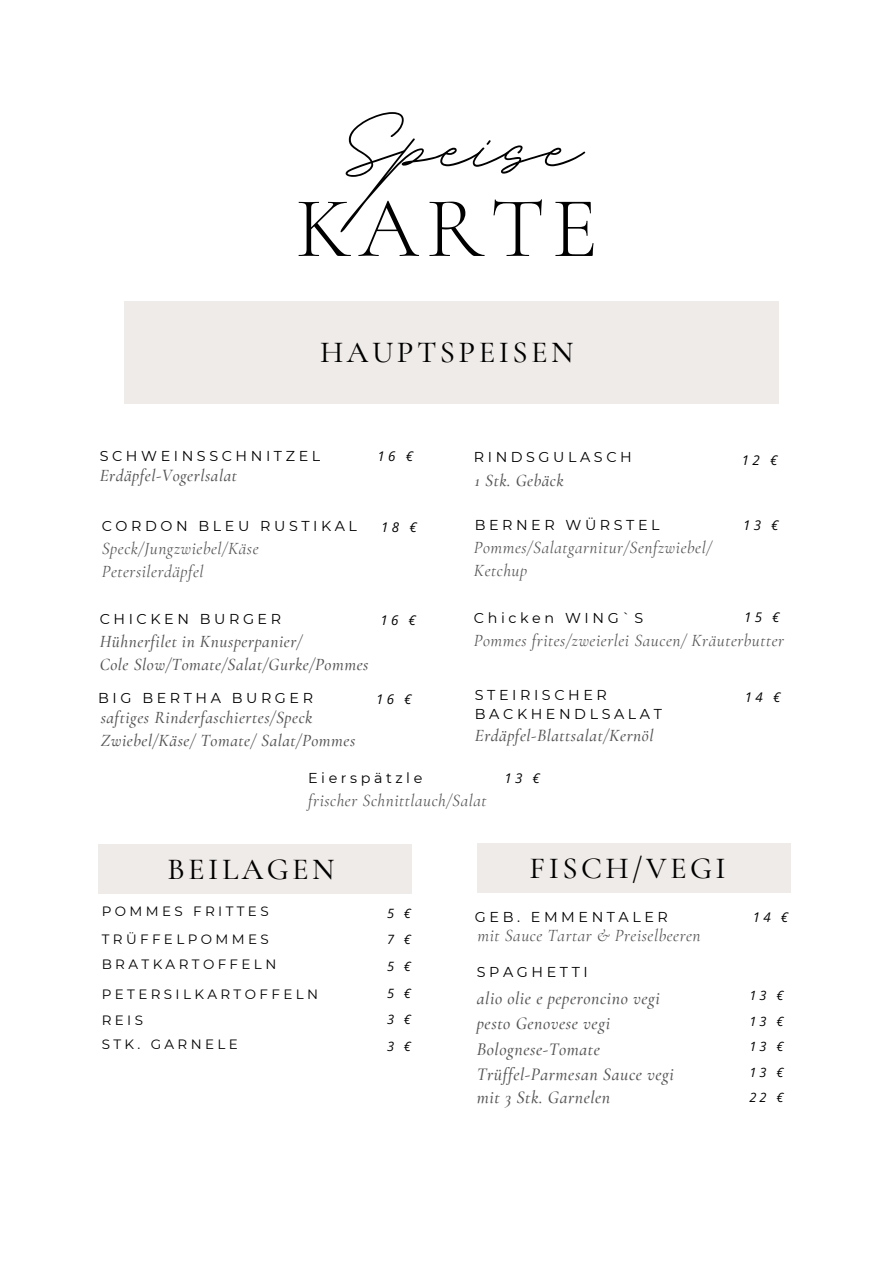
<style>
.page{position:relative;width:894px;height:1264px;background:#fff}
.page>*{position:absolute;margin:0;border:0;box-sizing:border-box;transform-origin:0 0}
.t1{font:162.45px "BD Script";color:#000}
.t2{font:300 86.55px "Cormorant Garamond";letter-spacing:.08em;color:#000}
.t3{font:500 30.6px "Cormorant Garamond";letter-spacing:.11em;color:#000}
.t4{font:italic 500 17.85px/25.5px "Cormorant Garamond";letter-spacing:.03em;color:#545454}
.t5{font:italic 500 17.25px/23.7px "Cormorant Garamond";letter-spacing:.03em;color:#545454}
.t6{font:italic 17.25px/23.7px "Cormorant Garamond";letter-spacing:.03em;color:#545454}
.t7{font:14.25px/19.2px "Montserrat";letter-spacing:.25em;color:#000}
.t8{font:13.5px/26.4px "Montserrat";letter-spacing:.25em;color:#000}
.t9{font:italic 13.35px "Open Sans";letter-spacing:.25em;color:#000}
.t10{font:italic 12.75px/26.7px "Open Sans";letter-spacing:.25em;color:#000}
</style>
<div class="page">
<div style="left:98px;top:844px;width:314px;height:49px;background:#efebe8"></div>
<div style="left:476px;top:843px;width:314px;height:49px;background:#efebe8"></div>
<div style="left:124px;top:301px;width:654px;height:102px;background:#efebe8"></div>
<h2 class="t1" style="left:340px;top:38px;width:241px">Speise</h2>
<h1 class="t2" style="left:295px;top:176px;width:304px">KARTE</h1>
<h3 class="t3" style="left:320px;top:334px;width:254px">HAUPTSPEISEN</h3>
<h4 class="t7" style="left:100px;top:446px;width:222px">SCHWEINSSCHNITZEL</h4>
<h6 class="t9" style="left:377px;top:446px;width:37px">16 €</h6>
<h6 class="t7" style="left:474px;top:447px;width:159px">RINDSGULASCH</h6>
<p class="t9" style="left:741px;top:451px;width:37px">12 €</p>
<p class="t5" style="left:100px;top:463px;width:139px">Erdäpfel-Vogerlsalat</p>
<h4 class="t5" style="left:475px;top:468px;width:90px">1 Stk. Gebäck</h4>
<p class="t7" style="left:102px;top:516px;width:257px">CORDON BLEU RUSTIKAL</p>
<p class="t9" style="left:381px;top:517px;width:37px">18 €</p>
<p class="t7" style="left:474px;top:515px;width:186px">BERNER WÜRSTEL</p>
<p class="t9" style="left:743px;top:516px;width:37px">13 €</p>
<p class="t6" style="left:102px;top:536px;width:158px">Speck/Jungzwiebel/Käse<br>Petersilerdäpfel</p>
<p class="t6" style="left:474px;top:536px;width:239px;line-height:22.5px">Pommes/Salatgarnitur/Senfzwiebel/<br>Ketchup</p>
<h4 class="t7" style="left:100px;top:609px;width:183px">CHICKEN BURGER</h4>
<p class="t7" style="left:474px;top:607px;width:171px">Chicken WING`S</p>
<p class="t9" style="left:380px;top:610px;width:37px">16 €</p>
<p class="t9" style="left:743px;top:608px;width:37px">15 €</p>
<h6 class="t5" style="left:100px;top:630px;width:270px;line-height:22.5px">Hühnerfilet in Knusperpanier/<br>Cole Slow/Tomate/Salat/Gurke/Pommes</h6>
<h6 class="t7" style="left:98px;top:688px;width:216px">BIG BERTHA BURGER</h6>
<h5 class="t5" style="left:101px;top:705px;width:256px">saftiges Rinderfaschiertes/Speck<br>Zwiebel/Käse/ Tomate/ Salat/Pommes</h5>
<h4 class="t9" style="left:376px;top:690px;width:37px">16 €</h4>
<h4 class="t6" style="left:474px;top:628px;width:312px">Pommes frites/zweierlei Saucen/ Kräuterbutter</h4>
<p class="t7" style="left:475px;top:685px;width:188px">STEIRISCHER<br>BACKHENDLSALAT</p>
<p class="t5" style="left:475px;top:723px;width:180px">Erdäpfel-Blattsalat/Kernöl</p>
<p class="t9" style="left:744px;top:688px;width:37px">14 €</p>
<h6 class="t7" style="left:308px;top:768px;width:116px">Eierspätzle</h6>
<h4 class="t6" style="left:308px;top:788px;width:180px">frischer Schnittlauch/Salat</h4>
<p class="t9" style="left:504px;top:768px;width:37px">13 €</p>
<h3 class="t3" style="left:167px;top:851px;width:168px">BEILAGEN</h3>
<h6 class="t3" style="left:529px;top:849px;width:197px">FISCH/VEGI</h6>
<h6 class="t8" style="left:102px;top:898px;width:176px">POMMES FRITTES<br>TRÜFFELPOMMES<br>BRATKARTOFFELN</h6>
<h6 class="t8" style="left:102px;top:981px;width:218px;line-height:25.3px">PETERSILKARTOFFELN<br>REIS<br>STK. GARNELE</h6>
<p class="t10" style="left:387px;top:899px;width:25px">5 €<br>7 €</p>
<p class="t10" style="left:387px;top:952px;width:25px">5 €</p>
<h5 class="t10" style="left:387px;top:979px;width:25px;text-align:justify">5 € 3 € 3 €</h5>
<h6 class="t7" style="left:475px;top:906px;width:194px">GEB. EMMENTALER</h6>
<h5 class="t6" style="left:477px;top:923px;width:225px">mit Sauce Tartar &amp; Preiselbeeren</h5>
<h5 class="t7" style="left:476px;top:962px;width:112px">SPAGHETTI</h5>
<h6 class="t4" style="left:476px;top:985px;width:199px">alio olie e peperoncino vegi pesto Genovese vegi<br>Bolognese-Tomate<br>Trüffel-Parmesan Sauce vegi</h6>
<h6 class="t4" style="left:476px;top:1084px;width:135px">mit 3 Stk. Garnelen</h6>
<p class="t9" style="left:752px;top:908px;width:37px">14 €</p>
<h5 class="t10" style="left:749px;top:982px;width:35px;line-height:25.5px">13 €<br>13 €</h5>
<h3 class="t10" style="left:749px;top:1033px;width:35px">13 €</h3>
<h6 class="t10" style="left:749px;top:1058px;width:35px">13 €</h6>
<p class="t10" style="left:749px;top:1084px;width:35px">22 €</p>
</div>
